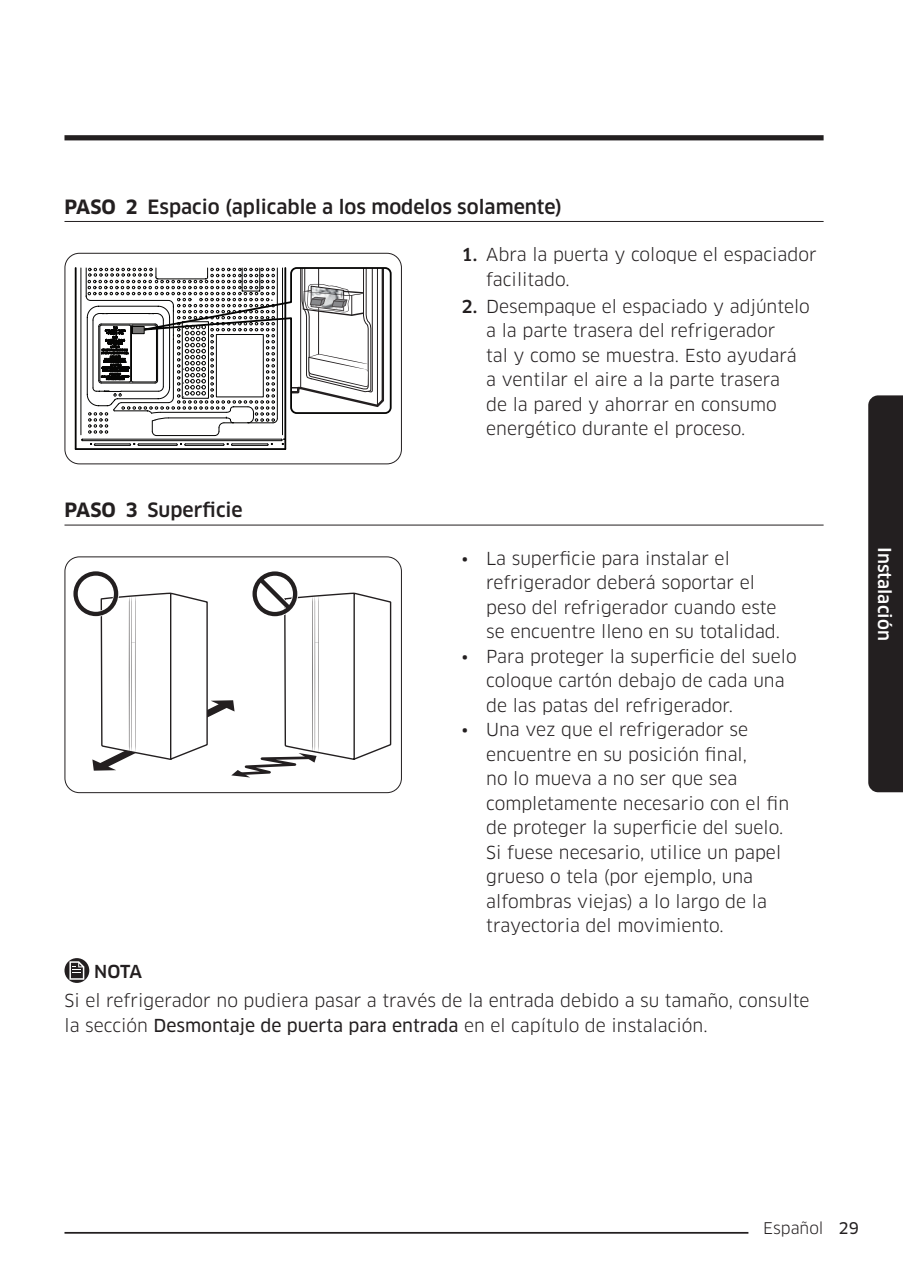
<style>
.page{position:relative;width:903px;height:1275px;background:#fff}
.page>*{position:absolute;margin:0;border:0;box-sizing:border-box;transform-origin:0 0}
.t1{font:500 19.25px "Samsung Clan Pro";color:#231f20}
.t2{font:17.5px/24.5px "Samsung Clan Pro";color:#231f20}
.Sidebar{font:500 17.5px "Samsung Clan Pro";color:#fff}
.DL_DT_Icon{font:500 17.5px "Samsung Clan Pro";color:#231f20}
.t3{font:15.75px "Samsung Clan Pro";color:#231f20}
.s1{font-weight:700}
.s2{font-weight:500}
.s3{font-family:"Samsung Clan Pro News"}
</style>
<div class="page">
<div style="left:64px;top:135px;width:759px;height:5px;background:#231f20"></div>
<hr style="left:64px;top:1232px;width:759px;height:2px;background:#231f20">
<div style="left:748px;top:1219px;width:90px;height:17px;background:#fff"></div>
<hr style="left:64px;top:221px;width:759px;height:1px;background:#231f20">
<hr style="left:64px;top:525px;width:759px;height:1px;background:#231f20">
<hr style="left:185px;top:445px;width:38px;height:1px;background:#050504">
<hr style="left:232px;top:445px;width:35px;height:1px;background:#050504">
<hr style="left:95px;top:445px;width:35px;height:1px;background:#050504">
<hr style="left:75px;top:268px;width:2px;height:181px;background:#050504">
<hr style="left:76px;top:448px;width:209px;height:2px;background:#050504">
<hr style="left:284px;top:268px;width:2px;height:181px;background:#050504">
<svg style="left:81px;top:267px;width:311px;height:178px"></svg>
<div style="left:216px;top:334px;width:47px;height:63px;border:1px solid #050504"></div>
<div style="left:64px;top:253px;width:338px;height:211px;border:1px solid #231f20;border-radius:14px"></div>
<svg style="left:73px;top:571px;width:319px;height:222px"></svg>
<div style="left:64px;top:556px;width:338px;height:237px;border:1px solid #231f20;border-radius:14px"></div>
<svg style="left:64px;top:958px;width:25px;height:25px"></svg>
<svg style="left:69px;top:961px;width:15px;height:19px"></svg>
<div style="left:868px;top:395px;width:35px;height:397px;background:#231f20"></div>
<p class="t1" style="left:64px;top:195px;width:499px"><span class="s1">PASO 2</span> Espacio (aplicable a los modelos solamente)</p>
<p class="t2" style="left:486px;top:242px;width:332px;text-indent:-25px"><span class="s2">1.</span> Abra la puerta y coloque el espaciador facilitado.</p>
<p class="t2" style="left:486px;top:294px;width:325px;text-indent:-25px"><span class="s2">2.</span> Desempaque el espaciado y adjúntelo a la parte trasera del refrigerador<br>tal y como se muestra. Esto ayudará a ventilar el aire a la parte trasera<br>de la pared y ahorrar en consumo energético durante el proceso.</p>
<p class="t1" style="left:64px;top:499px;width:180px"><span class="s1">PASO 3</span> Superficie</p>
<p class="t2" style="left:486px;top:546px;width:295px;text-indent:-25px">• La superficie para instalar el refrigerador deberá soportar el peso del refrigerador cuando este se encuentre lleno en su totalidad.</p>
<p class="t2" style="left:486px;top:644px;width:312px;text-indent:-25px">• Para proteger la superficie del suelo coloque cartón debajo de cada una de las patas del refrigerador.</p>
<p class="t2" style="left:486px;top:718px;width:305px;text-indent:-25px">• Una vez que el refrigerador se encuentre en su posición final,<br>no lo mueva a no ser que sea completamente necesario con el fin de proteger la superficie del suelo.<br>Si fuese necesario, utilice un papel grueso o tela (por ejemplo, una alfombras viejas) a lo largo de la trayectoria del movimiento.</p>
<p class="DL_DT_Icon" style="left:94px;top:961px;width:49px">NOTA</p>
<p class="t2" style="left:64px;top:989px;width:746px">Si el refrigerador no pudiera pasar a través de la entrada debido a su tamaño, consulte la sección <span class="s3">Desmontaje de puerta para entrada</span> en el capítulo de instalación.</p>
<p class="Sidebar" style="left:895px;top:547px;width:95px;rotate:90deg">Instalación</p>
<p class="t3" style="left:763px;top:1218px;width:97px">Español <span class="s3">29</span></p>
</div>
